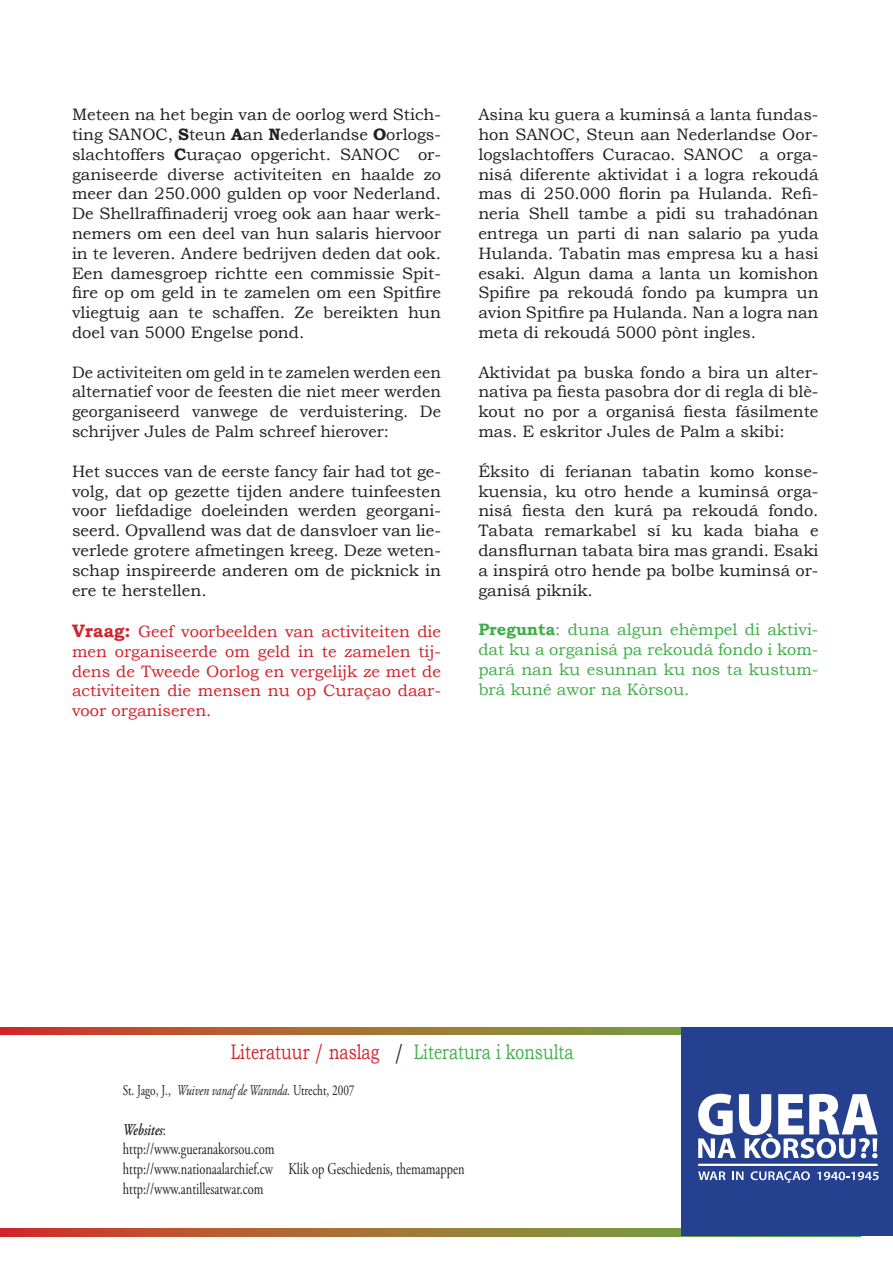
<style>
.page{position:relative;width:893px;height:1263px;background:#fff}
.page>*{position:absolute;margin:0;border:0;box-sizing:border-box;transform-origin:0 0}
.t1{font:21px "Bookman Old Style";color:#40ae49;scale:.75 1}
.t2{font:16.5px/19.8px "Bookman Old Style";color:#231f20;text-align:justify}
.t3{font:16.5px/19.8px "Bookman Old Style";color:#d1232a;text-align:justify}
.t4{font:16.5px/19.8px "Adobe Garamond Pro";color:#231f20;scale:.75 1}
.t5{font:16.5px/19.8px "Bookman Old Style";color:#40ae49;text-align:justify}
.t6{font:15px "Adobe Garamond Pro";color:#231f20;scale:.75 1}
.s1{font-weight:700}
.s2{font-weight:700;font-size:18px}
.s3{color:#d1232a}
.s4{color:#231f20}
.s5{font-style:italic}
.s6{font-weight:600;font-style:italic}
</style>
<div class="page">
<svg style="left:0;top:1229px;width:681px;height:7px;background:#a76a34"></svg>
<svg style="left:0;top:1027px;width:681px;height:7px;background:#a76a34"></svg>
<div style="left:681px;top:1027px;width:212px;height:209px;background:#25408f"></div>
<hr style="left:698px;top:1164px;width:179px;height:2px;background:#fff">
<svg style="left:698px;top:1094px;width:180px;height:64px"></svg>
<svg style="left:698px;top:1171px;width:27px;height:9px"></svg>
<svg style="left:732px;top:1171px;width:11px;height:9px"></svg>
<svg style="left:751px;top:1171px;width:59px;height:12px"></svg>
<svg style="left:817px;top:1171px;width:62px;height:9px"></svg>
<p class="t2" style="left:72px;top:105px;width:371px">Meteen na het begin van de oorlog werd Stich&shy;ting SANOC, <span class="s1">S</span>teun <span class="s1">A</span>an <span class="s1">N</span>ederlandse <span class="s1">O</span>orlogs&shy;slachtoffers <span class="s1">C</span>uraçao opgericht. SANOC or&shy;ganiseerde diverse activiteiten en haalde zo meer dan 250.000 gulden op voor Nederland.<br>De Shellraffinaderij vroeg ook aan haar werk&shy;nemers om een deel van hun salaris hiervoor in te leveren. Andere bedrijven deden dat ook.<br>Een damesgroep richtte een commissie Spit&shy;fire op om geld in te zamelen om een Spitfire vliegtuig aan te schaffen. Ze bereikten hun doel van 5000 Engelse pond.</p>
<p class="t2" style="left:72px;top:362px;width:371px">De activiteiten om geld in te zamelen werden een alternatief voor de feesten die niet meer werden georganiseerd vanwege de verduistering. De schrijver Jules de Palm schreef hierover:</p>
<p class="t2" style="left:72px;top:461px;width:371px">Het succes van de eerste fancy fair had tot ge&shy;volg, dat op gezette tijden andere tuinfeesten voor liefdadige doeleinden werden georgani&shy;seerd. Opvallend was dat de dansvloer van lie&shy;verlede grotere afmetingen kreeg. Deze weten&shy;schap inspireerde anderen om de picknick in ere te herstellen.</p>
<p class="t3" style="left:72px;top:621px;width:371px"><span class="s2">Vraag:</span> Geef voorbeelden van activiteiten die men organiseerde om geld in te zamelen tij&shy;dens de Tweede Oorlog en vergelijk ze met de activiteiten die mensen nu op Curaçao daar&shy;voor organiseren.</p>
<p class="t2" style="left:478px;top:105px;width:342px">Asina ku guera a kuminsá a lanta fundas&shy;hon SANOC, Steun aan Nederlandse Oor&shy;logslachtoffers Curacao. SANOC a orga&shy;nisá diferente aktividat i a logra rekoudá mas di 250.000 florin pa Hulanda. Refi&shy;neria Shell tambe a pidi su trahadónan entrega un parti di nan salario pa yuda Hulanda. Tabatin mas empresa ku a hasi esaki. Algun dama a lanta un komishon Spifire pa rekoudá fondo pa kumpra un avion Spitfire pa Hulanda. Nan a logra nan meta di rekoudá 5000 pònt ingles.</p>
<p class="t2" style="left:478px;top:362px;width:342px">Aktividat pa buska fondo a bira un alter&shy;nativa pa fiesta pasobra dor di regla di blè&shy;kout no por a organisá fiesta fásilmente mas. E eskritor Jules de Palm a skibi:</p>
<p class="t2" style="left:478px;top:461px;width:342px">Éksito di ferianan tabatin komo konse&shy;kuensia, ku otro hende a kuminsá orga&shy;nisá fiesta den kurá pa rekoudá fondo.<br>Tabata remarkabel sí ku kada biaha e dansflurnan tabata bira mas grandi. Esaki a inspirá otro hende pa bolbe kuminsá or&shy;ganisá piknik.</p>
<p class="t5" style="left:478px;top:620px;width:342px"><span class="s1">Pregunta</span>: duna algun ehèmpel di aktivi&shy;dat ku a organisá pa rekoudá fondo i kom&shy;pará nan ku esunnan ku nos ta kustum&shy;brá kuné awor na Kòrsou.</p>
<p class="t1" style="left:231px;top:1038px;width:458px"><span class="s3">Literatuur / naslag</span> <span class="s4">/</span> Literatura i konsulta</p>
<p class="t6" style="left:123px;top:1081px;width:310px">St. Jago, J., <span class="s5">Wuiven vanaf de Waranda.</span> Utrecht, 2007</p>
<p class="t4" style="left:123px;top:1120px;width:457px"><span class="s6">Websites</span>:<br>http://www.gueranakorsou.com<br>http://www.nationaalarchief.cw Klik op Geschiedenis, themamappen http://www.antillesatwar.com</p>
</div>
